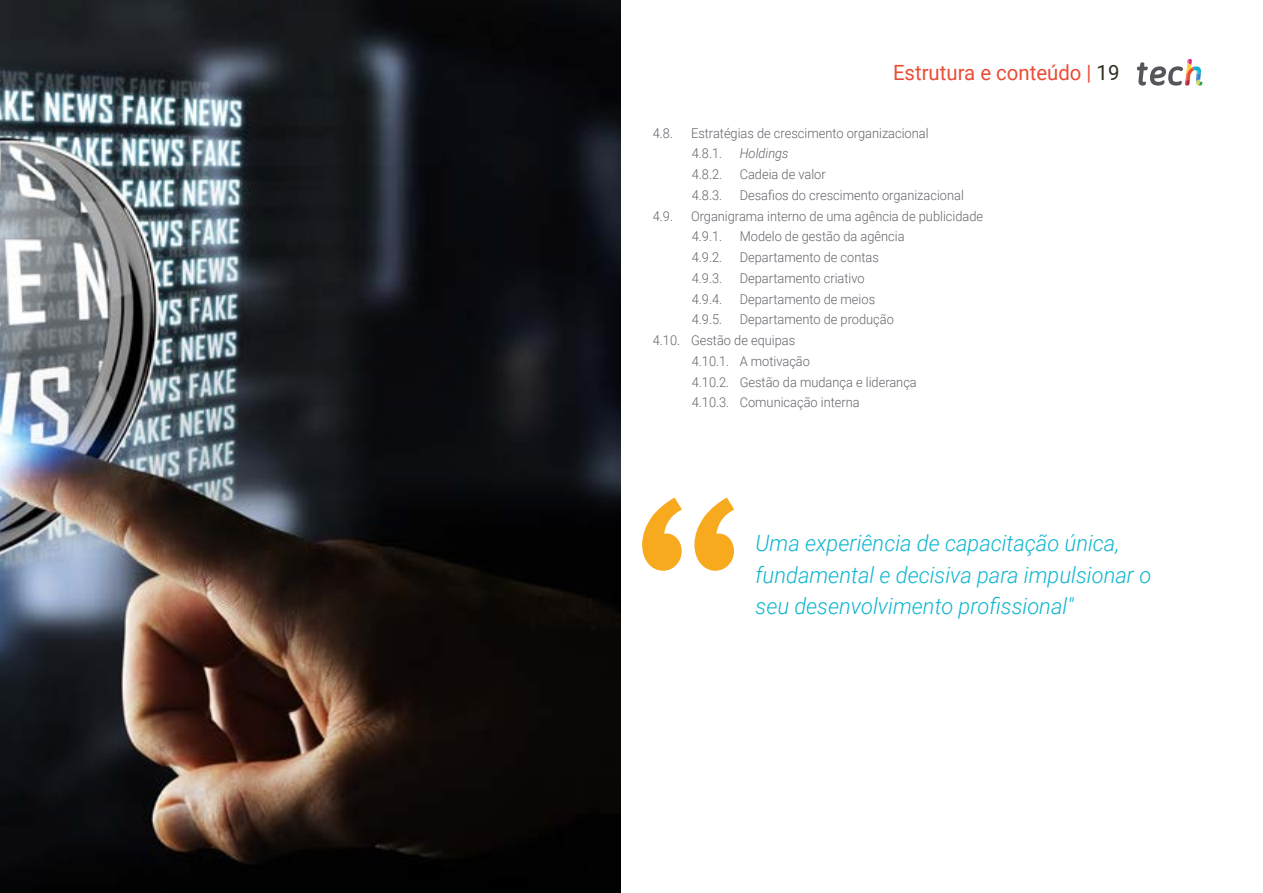
<style>
.page{position:relative;width:1263px;height:893px;background:#fff}
.page>*{position:absolute;margin:0;border:0;box-sizing:border-box;transform-origin:0 0}
.t1{font:italic 300 22.5px/31.5px "Roboto";color:#0fb6cf}
.t2{font:21px "Roboto";color:#e94d35}
.t3{font:300 13.5px/20.7px "Roboto";color:#61646a;scale:.95 1}
.t4{font:italic 300 13.5px "Roboto";color:#61646a;scale:.95 1}
.s1{color:#312e20}
</style>
<div class="page">
<svg style="left:642px;top:497px;width:92px;height:74px"></svg>
<img style="left:0;top:0;width:621px;height:893px">
<svg style="left:1137px;top:59px;width:65px;height:27px"></svg>
<h2 class="t2" style="left:893px;top:57px;width:228px">Estrutura e conteúdo | <span class="s1">19</span></h2>
<p class="t3" style="left:653px;top:122px;width:23px">4.8.</p>
<p class="t3" style="left:691px;top:122px;width:252px">Estratégias de crescimento organizacional<br>4.8.1.</p>
<p class="t4" style="left:740px;top:144px;width:53px">Holdings</p>
<p class="t3" style="left:692px;top:164px;width:34px">4.8.2.</p>
<p class="t3" style="left:740px;top:164px;width:92px">Cadeia de valor</p>
<p class="t3" style="left:692px;top:184px;width:34px">4.8.3.</p>
<p class="t3" style="left:740px;top:184px;width:237px">Desafios do crescimento organizacional</p>
<p class="t3" style="left:653px;top:205px;width:23px">4.9.</p>
<p class="t3" style="left:691px;top:205px;width:309px">Organigrama interno de uma agência de publicidade<br>4.9.1.</p>
<p class="t3" style="left:740px;top:226px;width:175px">Modelo de gestão da agência</p>
<p class="t3" style="left:692px;top:247px;width:34px">4.9.2.</p>
<p class="t3" style="left:740px;top:247px;width:148px">Departamento de contas</p>
<p class="t3" style="left:692px;top:267px;width:34px">4.9.3.</p>
<p class="t3" style="left:740px;top:267px;width:133px">Departamento criativo</p>
<p class="t3" style="left:692px;top:288px;width:34px">4.9.4.</p>
<p class="t3" style="left:740px;top:288px;width:144px">Departamento de meios</p>
<p class="t3" style="left:692px;top:309px;width:34px">4.9.5.</p>
<p class="t3" style="left:740px;top:309px;width:164px">Departamento de produção</p>
<p class="t3" style="left:653px;top:330px;width:151px">4.10. Gestão de equipas</p>
<p class="t3" style="left:692px;top:350px;width:126px">4.10.1. A motivação</p>
<p class="t3" style="left:692px;top:371px;width:238px">4.10.2. Gestão da mudança e liderança</p>
<p class="t3" style="left:692px;top:392px;width:178px">4.10.3. Comunicação interna</p>
<h1 class="t1" style="left:755px;top:526px;width:397px">Uma experiência de capacitação única, fundamental e decisiva para impulsionar o seu desenvolvimento profissional"</h1>
</div>
